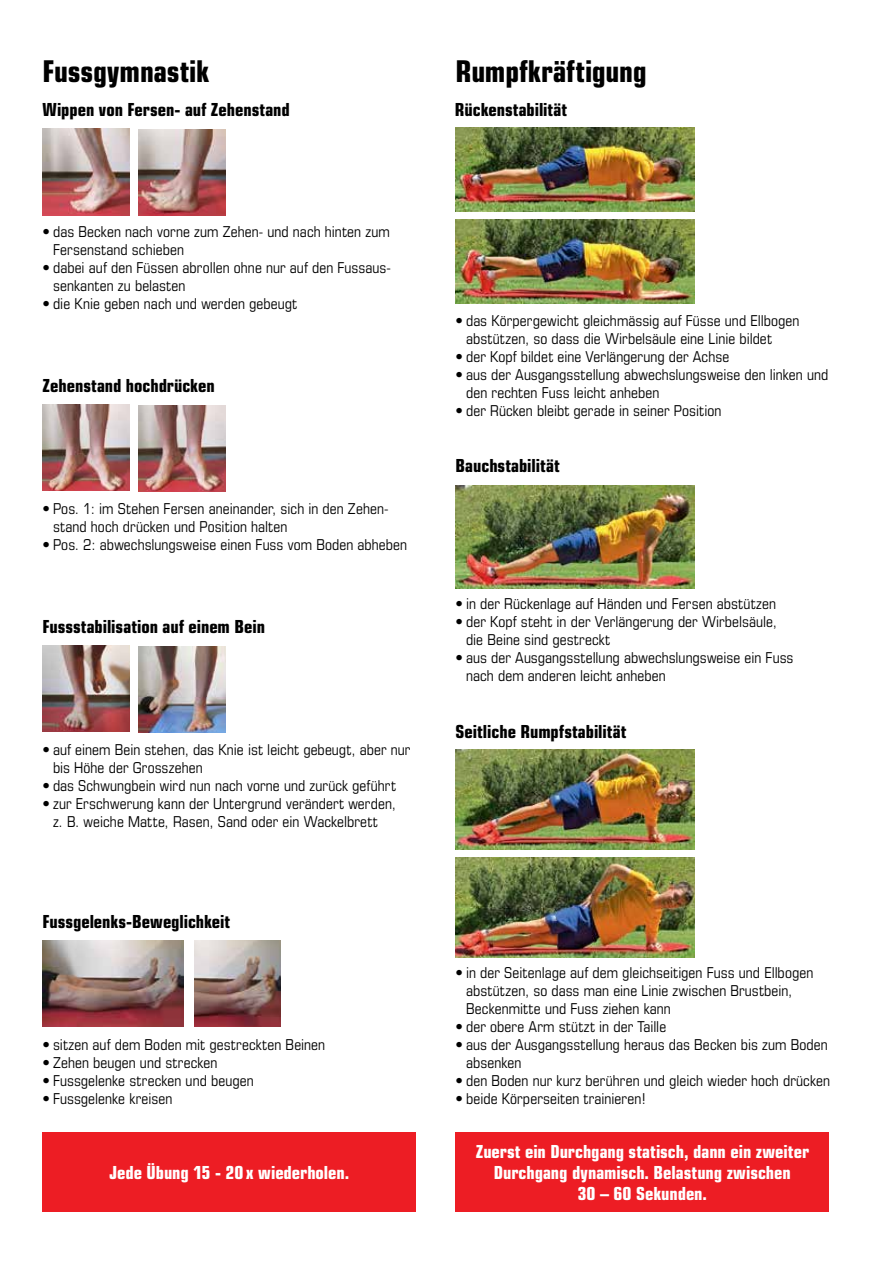
<style>
.page{position:relative;width:893px;height:1263px;background:#fff}
.page>*{position:absolute;margin:0;border:0;box-sizing:border-box;transform-origin:0 0}
.t1{font:700 condensed 30px "Eurostile";letter-spacing:-.005em;color:#000}
.t2{font:700 condensed 18px "Eurostile";letter-spacing:-.005em;color:#000}
.t3{font:700 condensed 18px/21px "Eurostile";letter-spacing:-.005em;color:#fff;text-align:center}
.t4{font:condensed 15px/18px "Eurostile";letter-spacing:.005em;color:#000}
</style>
<div class="page">
<div style="left:43px;top:1132px;width:373px;height:80px;background:#ed1d24"></div>
<div style="left:455px;top:1132px;width:374px;height:80px;background:#ed1d24"></div>
<img style="left:139px;top:130px;width:86px;height:86px">
<img style="left:43px;top:129px;width:86px;height:86px">
<img style="left:139px;top:406px;width:86px;height:85px">
<img style="left:43px;top:405px;width:86px;height:86px">
<img style="left:139px;top:647px;width:86px;height:86px">
<img style="left:43px;top:646px;width:86px;height:86px">
<img style="left:194px;top:941px;width:87px;height:86px">
<img style="left:43px;top:941px;width:140px;height:86px">
<img style="left:455px;top:128px;width:239px;height:84px">
<img style="left:455px;top:219px;width:239px;height:84px">
<img style="left:455px;top:485px;width:240px;height:103px">
<img style="left:455px;top:749px;width:240px;height:100px">
<img style="left:455px;top:858px;width:240px;height:100px">
<h1 class="t1" style="left:43px;top:53px;width:168px">Fussgymnastik</h1>
<p class="t2" style="left:43px;top:99px;width:249px">Wippen von Fersen- auf Zehenstand</p>
<p class="t4" style="left:53px;top:222px;width:338px;text-indent:-11px">• das Becken nach vorne zum Zehen- und nach hinten zum<br>Fersenstand schieben</p>
<p class="t4" style="left:53px;top:258px;width:339px;text-indent:-11px">• dabei auf den Füssen abrollen ohne nur auf den Fussaus&shy;senkanten zu belasten</p>
<p class="t4" style="left:43px;top:294px;width:256px">• die Knie geben nach und werden gebeugt</p>
<p class="t2" style="left:43px;top:374px;width:174px">Zehenstand hochdrücken</p>
<p class="t4" style="left:53px;top:499px;width:337px;text-indent:-10px">• Pos. 1: im Stehen Fersen aneinander, sich in den Zehen&shy;stand hoch drücken und Position halten</p>
<p class="t4" style="left:43px;top:535px;width:366px">• Pos. 2: abwechslungsweise einen Fuss vom Boden abheben</p>
<p class="t2" style="left:43px;top:615px;width:224px">Fussstabilisation auf einem Bein</p>
<p class="t4" style="left:53px;top:740px;width:359px;text-indent:-10px">• auf einem Bein stehen, das Knie ist leicht gebeugt, aber nur bis Höhe der Grosszehen</p>
<p class="t4" style="left:43px;top:776px;width:355px">• das Schwungbein wird nun nach vorne und zurück geführt</p>
<p class="t4" style="left:43px;top:794px;width:355px;text-align:center">• zur Erschwerung kann der Untergrund verändert werden, z. B. weiche Matte, Rasen, Sand oder ein Wackelbrett</p>
<p class="t2" style="left:43px;top:910px;width:189px">Fussgelenks-Beweglichkeit</p>
<p class="t4" style="left:43px;top:1035px;width:284px">• sitzen auf dem Boden mit gestreckten Beinen</p>
<p class="t4" style="left:43px;top:1053px;width:176px">• Zehen beugen und strecken</p>
<p class="t4" style="left:43px;top:1071px;width:213px">• Fussgelenke strecken und beugen</p>
<p class="t4" style="left:43px;top:1089px;width:131px">• Fussgelenke kreisen</p>
<p class="t3" style="left:109px;top:1162px;width:241px">Jede Übung 15 - 20x wiederholen.</p>
<h1 class="t1" style="left:455px;top:53px;width:193px">Rumpfkräftigung</h1>
<p class="t2" style="left:455px;top:99px;width:114px">Rückenstabilität</p>
<p class="t4" style="left:466px;top:311px;width:335px;text-indent:-11px">• das Körpergewicht gleichmässig auf Füsse und Ellbogen abstützen, so dass die Wirbelsäule eine Linie bildet</p>
<p class="t4" style="left:455px;top:347px;width:275px">• der Kopf bildet eine Verlängerung der Achse</p>
<p class="t4" style="left:466px;top:365px;width:364px;text-indent:-11px">• aus der Ausgangsstellung abwechslungsweise den linken und den rechten Fuss leicht anheben</p>
<p class="t4" style="left:455px;top:401px;width:267px">• der Rücken bleibt gerade in seiner Position</p>
<p class="t2" style="left:455px;top:455px;width:106px">Bauchstabilität</p>
<p class="t4" style="left:455px;top:594px;width:322px">• in der Rückenlage auf Händen und Fersen abstützen</p>
<p class="t4" style="left:466px;top:612px;width:312px;text-indent:-11px">• der Kopf steht in der Verlängerung der Wirbelsäule, die Beine sind gestreckt</p>
<p class="t4" style="left:466px;top:648px;width:329px;text-indent:-11px">• aus der Ausgangsstellung abwechslungsweise ein Fuss nach dem anderen leicht anheben</p>
<p class="t2" style="left:455px;top:720px;width:172px">Seitliche Rumpfstabilität</p>
<p class="t4" style="left:466px;top:964px;width:349px;text-indent:-11px">• in der Seitenlage auf dem gleichseitigen Fuss und Ellbogen abstützen, so dass man eine Linie zwischen Brustbein,<br>Beckenmitte und Fuss ziehen kann</p>
<p class="t4" style="left:455px;top:1018px;width:212px">• der obere Arm stützt in der Taille</p>
<p class="t4" style="left:466px;top:1036px;width:363px;text-indent:-11px">• aus der Ausgangsstellung heraus das Becken bis zum Boden absenken</p>
<p class="t4" style="left:455px;top:1072px;width:376px">• den Boden nur kurz berühren und gleich wieder hoch drücken</p>
<p class="t4" style="left:455px;top:1090px;width:191px">• beide Körperseiten trainieren!</p>
<p class="t3" style="left:476px;top:1141px;width:335px">Zuerst ein Durchgang statisch, dann ein zweiter<br>Durchgang dynamisch. Belastung zwischen<br>30 – 60 Sekunden.</p>
</div>
